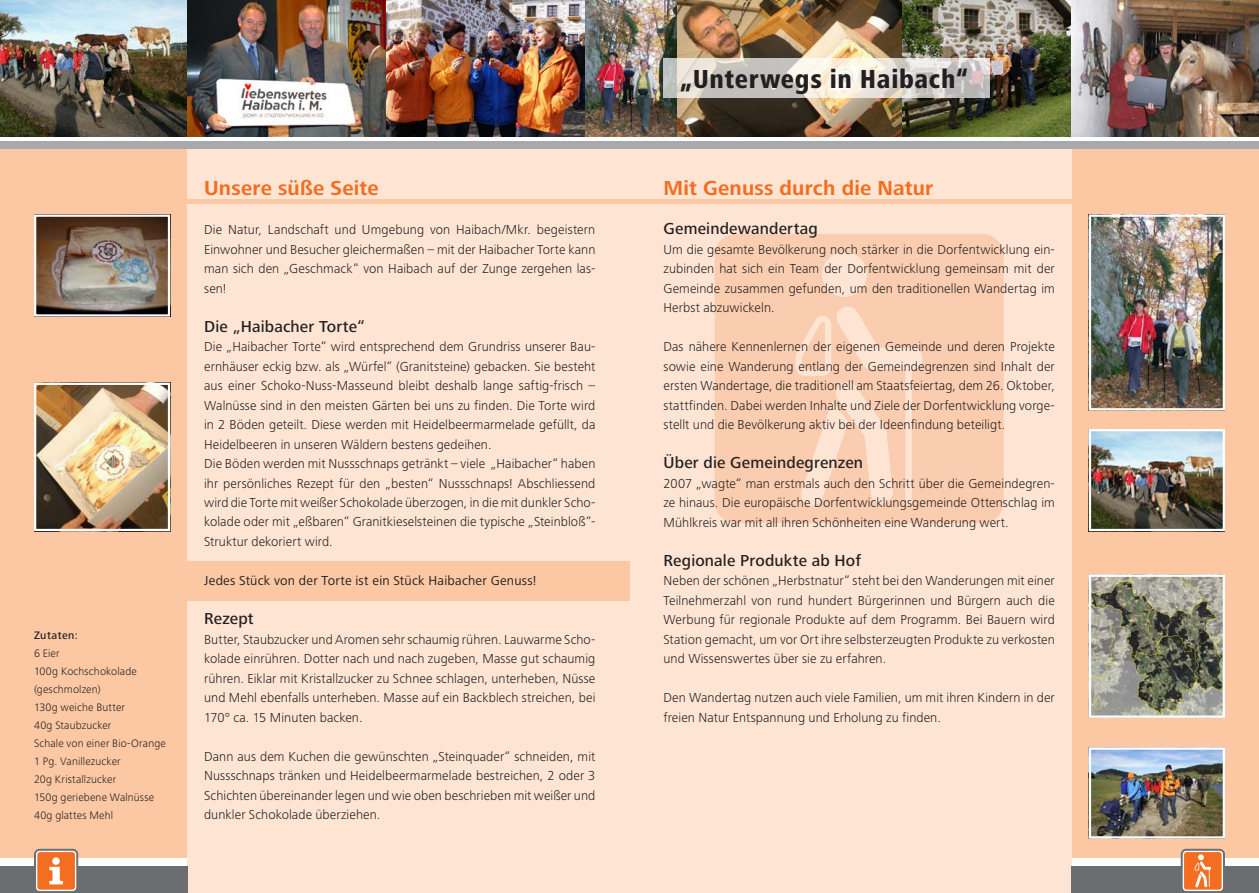
<style>
.page{position:relative;width:1259px;height:893px;background:#fff}
.page>*{position:absolute;margin:0;border:0;box-sizing:border-box;transform-origin:0 0}
.t1{font:800 condensed 27px "Frutiger Next LT";letter-spacing:.025em;color:#231f20}
.t2{font:700 21px "Frutiger Next LT";letter-spacing:.01em;color:#f36e21}
.t3{font:500 16.5px "Frutiger Next LT";letter-spacing:.01em;color:#231f20}
.t4{font:300 13.5px/19.5px "Frutiger Next LT";letter-spacing:.005em;color:#231f20;text-align:justify}
.t5{font:13.5px "Frutiger Next LT";letter-spacing:.02em;color:#231f20}
.t6{font:300 11.25px/18px "Frutiger Next LT";letter-spacing:.01em;color:#231f20}
.t7{font:500 11.25px "Frutiger Next LT";letter-spacing:.04em;color:#231f20}
</style>
<div class="page">
<img style="left:186px;top:0;width:201px;height:137px">
<img style="left:585px;top:0;width:92px;height:137px">
<img style="left:0;top:0;width:186px;height:137px">
<img style="left:387px;top:0;width:198px;height:137px">
<div style="left:0;top:144px;width:187px;height:714px;background:#fcc8a3"></div>
<div style="left:187px;top:148px;width:442px;height:745px;background:#fee5d3"></div>
<div style="left:0;top:141px;width:629px;height:7px;background:#a8a9ad"></div>
<div style="left:0;top:867px;width:187px;height:26px;background:#6c6d70"></div>
<img style="left:901px;top:0;width:170px;height:137px">
<img style="left:1071px;top:0;width:188px;height:137px">
<img style="left:677px;top:0;width:224px;height:137px">
<div style="left:1071px;top:146px;width:188px;height:712px;background:#fcc8a3"></div>
<div style="left:629px;top:148px;width:442px;height:745px;background:#fee5d3"></div>
<div style="left:629px;top:141px;width:630px;height:7px;background:#a8a9ad"></div>
<div style="left:1071px;top:867px;width:188px;height:26px;background:#6c6d70"></div>
<div style="left:0;top:561px;width:629px;height:39px;background:#fcc8a3"></div>
<div style="left:0;top:199px;width:1259px;height:5px;background:#fcc8a3"></div>
<svg style="left:1180px;top:849px;width:45px;height:42px;background:#e38c5a"></svg>
<svg style="left:34px;top:849px;width:44px;height:42px;background:#e58e5c"></svg>
<div style="left:714px;top:234px;width:289px;height:289px;background:#fbcdb0;border-radius:21px"></div>
<div style="left:822px;top:252px;width:45px;height:45px;background:#fee5d3;border-radius:50%"></div>
<svg style="left:796px;top:306px;width:126px;height:199px"></svg>
<img style="left:1092px;top:750px;width:130px;height:85px">
<div style="left:1089px;top:747px;width:136px;height:91px;border:2px solid #fff"></div>
<img style="left:1092px;top:217px;width:130px;height:190px">
<div style="left:1089px;top:214px;width:136px;height:196px;border:2px solid #fff"></div>
<img style="left:37px;top:386px;width:130px;height:142px">
<div style="left:34px;top:383px;width:136px;height:148px;border:2px solid #fff"></div>
<img style="left:37px;top:217px;width:130px;height:97px">
<div style="left:34px;top:214px;width:136px;height:103px;border:2px solid #fff"></div>
<img style="left:1092px;top:432px;width:130px;height:96px">
<div style="left:1089px;top:429px;width:136px;height:102px;border:2px solid #fff"></div>
<img style="left:1092px;top:578px;width:130px;height:137px">
<div style="left:1089px;top:575px;width:136px;height:143px;border:2px solid #fff"></div>
<svg style="left:663px;top:58px;width:326px;height:40px;background:#dad6cf"></svg>
<p class="t7" style="left:34px;top:629px;width:45px">Zutaten:</p>
<p class="t6" style="left:34px;top:644px;width:133px">6 Eier<br>100g Kochschokolade (geschmolzen)<br>130g weiche Butter<br>40g Staubzucker<br>Schale von einer Bio-Orange<br>1 Pg. Vanillezucker<br>20g Kristallzucker<br>150g geriebene Walnüsse<br>40g glattes Mehl</p>
<h2 class="t2" style="left:204px;top:176px;width:176px">Unsere süße Seite</h2>
<p class="t4" style="left:204px;top:220px;width:393px">Die Natur, Landschaft und Umgebung von Haibach/Mkr. begeistern Einwohner und Besucher gleichermaßen – mit der Haibacher Torte kann man sich den „Geschmack“ von Haibach auf der Zunge zergehen las&shy;sen!</p>
<p class="t3" style="left:204px;top:317px;width:162px">Die „Haibacher Torte“</p>
<p class="t4" style="left:204px;top:337px;width:393px;text-align:left">Die „Haibacher Torte“ wird entsprechend dem Grundriss unserer Bau&shy;ernhäuser eckig bzw. als „Würfel“ (Granitsteine) gebacken. Sie besteht aus einer Schoko-Nuss-Masseund bleibt deshalb lange saftig-frisch – Walnüsse sind in den meisten Gärten bei uns zu finden. Die Torte wird in 2 Böden geteilt. Diese werden mit Heidelbeermarmelade gefüllt, da Heidelbeeren in unseren Wäldern bestens gedeihen.<br>Die Böden werden mit Nussschnaps getränkt – viele „Haibacher“ haben ihr persönliches Rezept für den „besten“ Nussschnaps! Abschliessend wird die Torte mit weißer Schokolade überzogen, in die mit dunkler Scho&shy;kolade oder mit „eßbaren“ Granitkieselsteinen die typische „Steinbloß“- Struktur dekoriert wird.</p>
<p class="t5" style="left:204px;top:573px;width:334px">Jedes Stück von der Torte ist ein Stück Haibacher Genuss!</p>
<p class="t3" style="left:204px;top:609px;width:51px">Rezept</p>
<p class="t4" style="left:204px;top:629px;width:393px">Butter, Staubzucker und Aromen sehr schaumig rühren. Lauwarme Scho&shy;kolade einrühren. Dotter nach und nach zugeben, Masse gut schaumig rühren. Eiklar mit Kristallzucker zu Schnee schlagen, unterheben, Nüsse und Mehl ebenfalls unterheben. Masse auf ein Backblech streichen, bei 170° ca. 15 Minuten backen.</p>
<p class="t4" style="left:204px;top:746px;width:393px">Dann aus dem Kuchen die gewünschten „Steinquader“ schneiden, mit Nussschnaps tränken und Heidelbeermarmelade bestreichen, 2 oder 3<br>Schichten übereinander legen und wie oben beschrieben mit weißer und dunkler Schokolade überziehen.</p>
<h1 class="t1" style="left:680px;top:64px;width:289px">„Unterwegs in Haibach“</h1>
<h2 class="t2" style="left:663px;top:176px;width:271px">Mit Genuss durch die Natur</h2>
<p class="t3" style="left:663px;top:219px;width:156px">Gemeindewandertag</p>
<p class="t4" style="left:663px;top:239px;width:393px">Um die gesamte Bevölkerung noch stärker in die Dorfentwicklung ein&shy;zubinden hat sich ein Team der Dorfentwicklung gemeinsam mit der Gemeinde zusammen gefunden, um den traditionellen Wandertag im Herbst abzuwickeln.</p>
<p class="t4" style="left:663px;top:337px;width:393px">Das nähere Kennenlernen der eigenen Gemeinde und deren Projekte sowie eine Wanderung entlang der Gemeindegrenzen sind Inhalt der ersten Wandertage, die traditionell am Staatsfeiertag, dem 26. Oktober, stattfinden. Dabei werden Inhalte und Ziele der Dorfentwicklung vorge&shy;stellt und die Bevölkerung aktiv bei der Ideenfindung beteiligt.</p>
<p class="t3" style="left:663px;top:453px;width:201px">Über die Gemeindegrenzen</p>
<p class="t4" style="left:663px;top:473px;width:393px">2007 „wagte“ man erstmals auch den Schritt über die Gemeindegren&shy;ze hinaus. Die europäische Dorfentwicklungsgemeinde Ottenschlag im Mühlkreis war mit all ihren Schönheiten eine Wanderung wert.</p>
<p class="t3" style="left:663px;top:551px;width:199px">Regionale Produkte ab Hof</p>
<p class="t4" style="left:663px;top:571px;width:393px">Neben der schönen „Herbstnatur“ steht bei den Wanderungen mit einer Teilnehmerzahl von rund hundert Bürgerinnen und Bürgern auch die Werbung für regionale Produkte auf dem Programm. Bei Bauern wird Station gemacht, um vor Ort ihre selbsterzeugten Produkte zu verkosten und Wissenswertes über sie zu erfahren.</p>
<p class="t4" style="left:663px;top:688px;width:393px">Den Wandertag nutzen auch viele Familien, um mit ihren Kindern in der freien Natur Entspannung und Erholung zu finden.</p>
</div>
